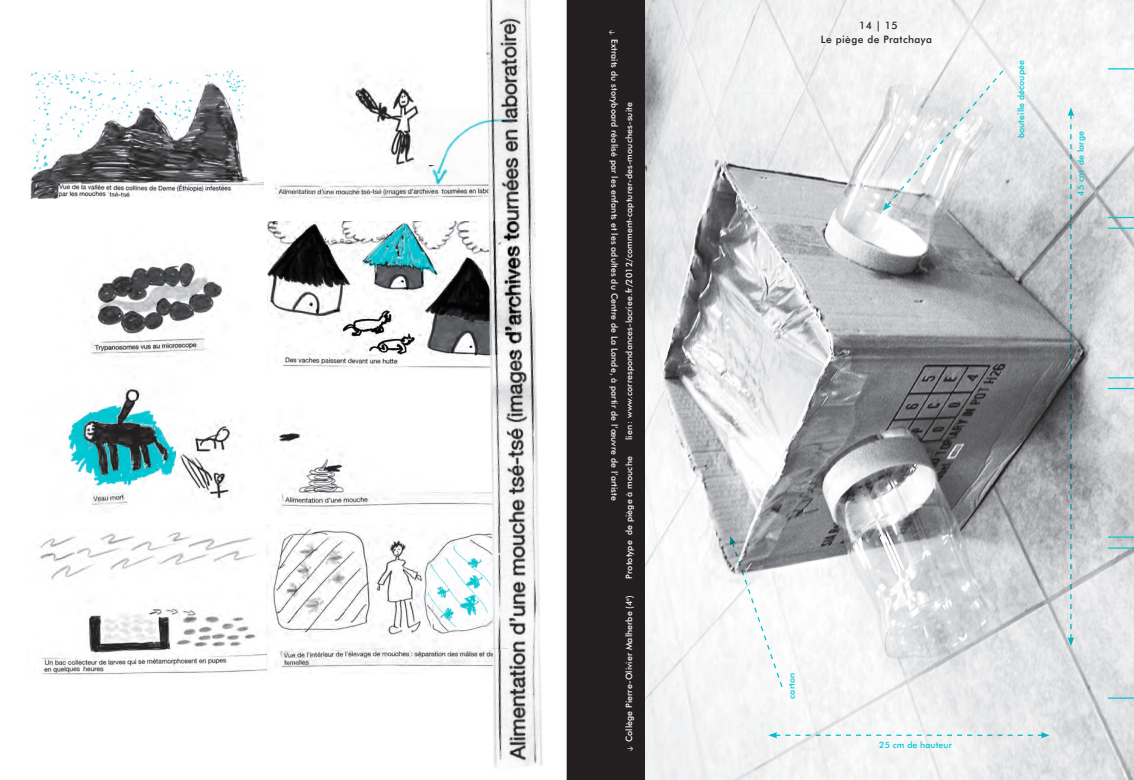
<style>
.page{position:relative;width:1134px;height:780px;background:#fff}
.page>*{position:absolute;margin:0;border:0;box-sizing:border-box;transform-origin:0 0}
.t1{font:500 10.25px/13.8px "Futura BT";letter-spacing:.04em;color:#231f20;text-align:center}
.t2{font:500 8.75px "Futura BT";letter-spacing:.01em;color:#fff}
.t3{font:500 8.75px "Futura BT";letter-spacing:.01em;color:#00c7d3}
.t4{font:7.5px "Akkurat";color:#fff}
</style>
<div class="page">
<img style="left:645px;top:0;width:489px;height:780px">
<div style="left:577px;top:0;width:68px;height:780px;background:#231f20"></div>
<img style="left:278px;top:432px;width:208px;height:76px">
<img style="left:30px;top:172px;width:234px;height:26px">
<img style="left:90px;top:262px;width:133px;height:95px">
<img style="left:282px;top:354px;width:204px;height:15px">
<img style="left:91px;top:485px;width:140px;height:21px">
<img style="left:39px;top:531px;width:227px;height:146px">
<img style="left:278px;top:648px;width:208px;height:20px">
<img style="left:275px;top:183px;width:136px;height:18px">
<img style="left:348px;top:80px;width:69px;height:88px">
<svg style="left:1108px;top:697px;width:26px;height:1px"></svg>
<svg style="left:1108px;top:547px;width:26px;height:1px"></svg>
<svg style="left:1108px;top:536px;width:26px;height:1px"></svg>
<svg style="left:1108px;top:388px;width:26px;height:1px"></svg>
<svg style="left:1108px;top:377px;width:26px;height:1px"></svg>
<hr style="left:1108px;top:227px;width:26px;height:2px;background:#00c7d3">
<svg style="left:1108px;top:217px;width:26px;height:1px"></svg>
<svg style="left:1108px;top:68px;width:26px;height:1px"></svg>
<img style="left:486px;top:0;width:91px;height:780px">
<img style="left:67px;top:388px;width:167px;height:97px">
<img style="left:267px;top:221px;width:249px;height:133px">
<img style="left:30px;top:69px;width:216px;height:103px">
<img style="left:272px;top:526px;width:236px;height:122px">
<svg style="left:883px;top:69px;width:121px;height:142px"></svg>
<svg style="left:730px;top:536px;width:54px;height:152px"></svg>
<svg style="left:1068px;top:107px;width:6px;height:539px;background:#9badb0"></svg>
<svg style="left:768px;top:732px;width:282px;height:6px"></svg>
<img style="left:411px;top:107px;width:108px;height:96px">
<p class="t4" style="left:615px;top:38px;width:8px;rotate:-180deg">≥</p>
<p class="t2" style="left:620px;top:39px;width:463px;rotate:90deg">extraits du storyboard réalisé par les enfants et les adultes du Centre de la Lande, à partir de l’œuvre de l’artiste</p>
<p class="t2" style="left:624px;top:440px;width:339px;rotate:-90deg">lien: www.correspondances-lacriee.fr/2012/comment-capturer-des-mouches-suite</p>
<p class="t2" style="left:624px;top:578px;width:124px;rotate:-90deg">Prototype de piège à mouche</p>
<p class="t2" style="left:624px;top:742px;width:149px;rotate:-90deg">collège Pierre-Olivier Malherbe (4<sup>e</sup>)</p>
<p class="t4" style="left:627px;top:743px;width:8px">≥</p>
<p class="t1" style="left:821px;top:18px;width:113px">14 | 15<br>Le piège de Pratchaya</p>
<p class="t3" style="left:1016px;top:138px;width:79px;rotate:-90deg">bouteille découpée</p>
<p class="t3" style="left:1075px;top:196px;width:66px;rotate:-90deg">45 cm de large</p>
<p class="t3" style="left:786px;top:698px;width:27px;rotate:-90deg">carton</p>
<p class="t3" style="left:879px;top:739px;width:74px">25 cm de hauteur</p>
</div>
